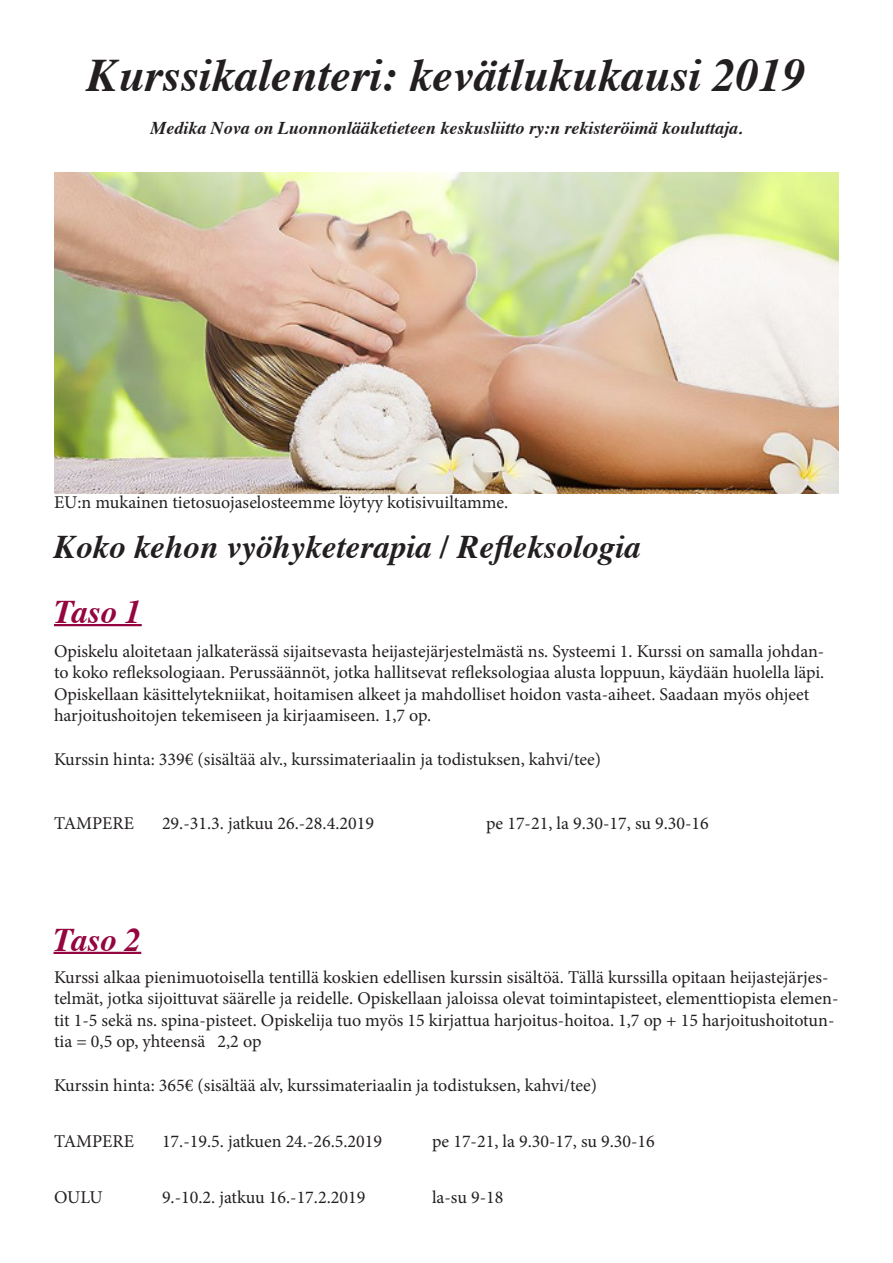
<style>
.page{position:relative;width:893px;height:1263px;background:#fff}
.page>*{position:absolute;margin:0;border:0;box-sizing:border-box;transform-origin:0 0}
.Otsikot{font:italic 700 46.5px "Times";color:#231f20}
.Otsikot-2{font:italic 700 33px "Times";color:#231f20}
.Otsikot-3{font:italic 700 33px "Times";color:#95053f}
.t1{font:18px/21.6px "Minion Pro";color:#231f20}
.Otsikot-4{font:italic 700 18px "Times";color:#231f20}
</style>
<div class="page">
<hr style="left:54px;top:624px;width:88px;height:2px;background:#95053f">
<hr style="left:54px;top:952px;width:87px;height:2px;background:#95053f">
<img style="left:54px;top:172px;width:784px;height:321px">
<p class="Otsikot" style="left:87px;top:32px;width:720px">Kurssikalenteri: kevätlukukausi 2019</p>
<p class="Otsikot-4" style="left:150px;top:111px;width:594px">Medika Nova on Luonnonlääketieteen keskusliitto ry:n rekisteröimä kouluttaja.</p>
<p class="t1" style="left:54px;top:492px;width:456px">EU:n mukainen tietosuojaselosteemme löytyy kotisivuiltamme.</p>
<p class="Otsikot-2" style="left:54px;top:516px;width:588px">Koko kehon vyöhyketerapia / Refleksologia</p>
<p class="Otsikot-3" style="left:54px;top:581px;width:89px">Taso 1</p>
<p class="t1" style="left:54px;top:640px;width:772px">Opiskelu aloitetaan jalkaterässä sijaitsevasta heijastejärjestelmästä ns. Systeemi 1. Kurssi on samalla johdan&shy;to koko refleksologiaan. Perussäännöt, jotka hallitsevat refleksologiaa alusta loppuun, käydään huolella läpi.<br>Opiskellaan käsittelytekniikat, hoitamisen alkeet ja mahdolliset hoidon vasta-aiheet. Saadaan myös ohjeet harjoitushoitojen tekemiseen ja kirjaamiseen. 1,7 op.</p>
<p class="t1" style="left:54px;top:748px;width:549px">Kurssin hinta: 339€ (sisältää alv., kurssimateriaalin ja todistuksen, kahvi/tee)</p>
<p class="t1" style="left:54px;top:813px;width:81px">TAMPERE</p>
<p class="t1" style="left:162px;top:813px;width:213px">29.-31.3. jatkuu 26.-28.4.2019</p>
<p class="t1" style="left:486px;top:813px;width:224px">pe 17-21, la 9.30-17, su 9.30-16</p>
<p class="Otsikot-3" style="left:54px;top:909px;width:89px">Taso 2</p>
<p class="t1" style="left:54px;top:966px;width:786px">Kurssi alkaa pienimuotoisella tentillä koskien edellisen kurssin sisältöä. Tällä kurssilla opitaan heijastejärjes&shy;telmät, jotka sijoittuvat säärelle ja reidelle. Opiskellaan jaloissa olevat toimintapisteet, elementtiopista elemen&shy;tit 1-5 sekä ns. spina-pisteet. Opiskelija tuo myös 15 kirjattua harjoitus-hoitoa. 1,7 op + 15 harjoitushoitotun&shy;tia = 0,5 op, yhteensä 2,2 op</p>
<p class="t1" style="left:54px;top:1074px;width:545px">Kurssin hinta: 365€ (sisältää alv, kurssimateriaalin ja todistuksen, kahvi/tee)</p>
<p class="t1" style="left:54px;top:1130px;width:81px">TAMPERE</p>
<p class="t1" style="left:162px;top:1130px;width:222px">17.-19.5. jatkuen 24.-26.5.2019</p>
<p class="t1" style="left:432px;top:1130px;width:224px">pe 17-21, la 9.30-17, su 9.30-16</p>
<p class="t1" style="left:54px;top:1186px;width:50px">OULU</p>
<p class="t1" style="left:162px;top:1186px;width:205px">9.-10.2. jatkuu 16.-17.2.2019</p>
<p class="t1" style="left:432px;top:1186px;width:73px">la-su 9-18</p>
</div>
